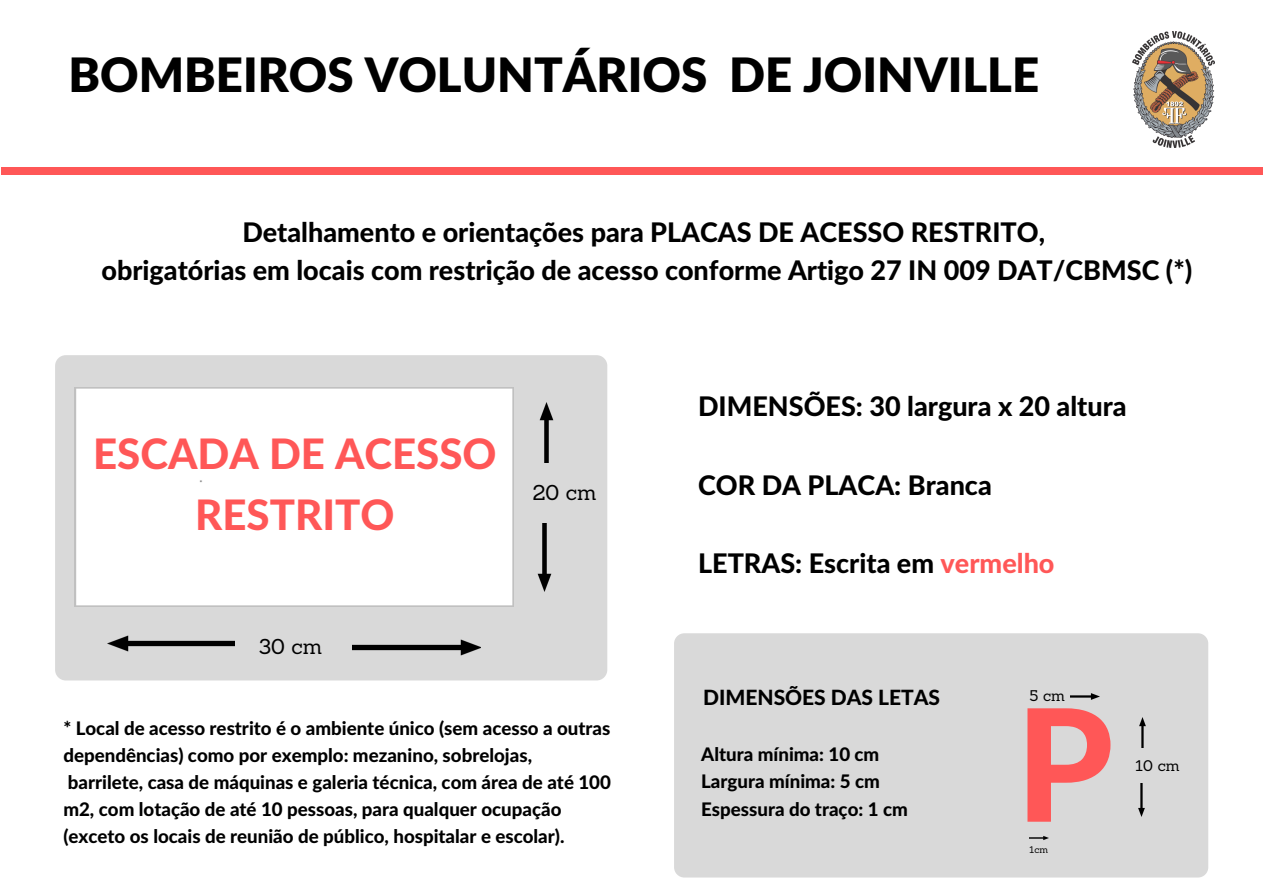
<style>
.page{position:relative;width:1263px;height:894px;background:#fff}
.page>*{position:absolute;margin:0;border:0;box-sizing:border-box;transform-origin:0 0}
.t1{font:800 156.15px "Lato Latin";color:#ff5757}
.t2{font:900 47.4px "Lato Latin";color:#000}
.t3{font:800 42px/60.9px "Lato Latin";color:#ff5757;text-align:center}
.t4{font:800 27px/38.4px "Lato Latin";color:#000;text-align:center}
.t5{font:800 21px "Lato Latin";color:#000}
.t6{font:21px "Sanchez";color:#000}
.t7{font:800 18.75px/27.2px "Lato Latin";color:#000}
.t8{font:15px "Sanchez";color:#000}
.t9{font:9.3px "Sanchez";color:#000}
.s1{color:#ff5757}
</style>
<div class="page">
<img style="left:1132px;top:31px;width:82px;height:116px">
<div style="left:55px;top:355px;width:552px;height:325px;background:#d9d9d9;border-radius:11px"></div>
<div style="left:74px;top:387px;width:439px;height:219px;background:#fff"></div>
<img style="left:352px;top:639px;width:129px;height:17px">
<img style="left:108px;top:635px;width:127px;height:17px">
<img style="left:537px;top:523px;width:15px;height:68px">
<img style="left:539px;top:403px;width:15px;height:59px">
<div style="left:674px;top:633px;width:534px;height:244px;background:#d9d9d9;border-radius:10px"></div>
<img style="left:1138px;top:783px;width:7px;height:33px">
<img style="left:1139px;top:717px;width:7px;height:30px">
<img style="left:1070px;top:693px;width:30px;height:7px">
<img style="left:1030px;top:836px;width:18px;height:4px">
<div style="left:1px;top:167px;width:1262px;height:7px;background:#ff5757"></div>
<h2 class="t2" style="left:69px;top:45px;width:972px">BOMBEIROS VOLUNTÁRIOS DE JOINVILLE</h2>
<h3 class="t4" style="left:101px;top:212px;width:1092px">Detalhamento e orientações para PLACAS DE ACESSO RESTRITO,<br>obrigatórias em locais com restrição de acesso conforme Artigo 27 IN 009 DAT/CBMSC (*)</h3>
<h3 class="t3" style="left:93px;top:422px;width:405px">ESCADA DE ACESSO<br>RESTRITO</h3>
<p class="t6" style="left:533px;top:479px;width:65px">20 cm</p>
<p class="t6" style="left:259px;top:632px;width:65px">30 cm</p>
<p class="t7" style="left:63px;top:713px;width:549px">* Local de acesso restrito é o ambiente único (sem acesso a outras dependências) como por exemplo: mezanino, sobrelojas, barrilete, casa de máquinas e galeria técnica, com área de até 100 m2, com lotação de até 10 pessoas, para qualquer ocupação (exceto os locais de reunião de público, hospitalar e escolar).</p>
<h3 class="t4" style="left:698px;top:386px;width:430px">DIMENSÕES: 30 largura x 20 altura</h3>
<h3 class="t4" style="left:698px;top:465px;width:295px">COR DA PLACA: Branca</h3>
<h3 class="t4" style="left:698px;top:543px;width:358px">LETRAS: Escrita em <span class="s1">vermelho</span></h3>
<p class="t5" style="left:703px;top:684px;width:239px">DIMENSÕES DAS LETAS</p>
<p class="t7" style="left:701px;top:740px;width:208px">Altura mínima: 10 cm<br>Largura mínima: 5 cm<br>Espessura do traço: 1 cm</p>
<p class="t8" style="left:1030px;top:685px;width:37px">5 cm</p>
<h1 class="t1" style="left:1016px;top:667px;width:99px">P</h1>
<p class="t9" style="left:1030px;top:843px;width:20px">1cm</p>
<p class="t8" style="left:1136px;top:755px;width:46px">10 cm</p>
</div>
